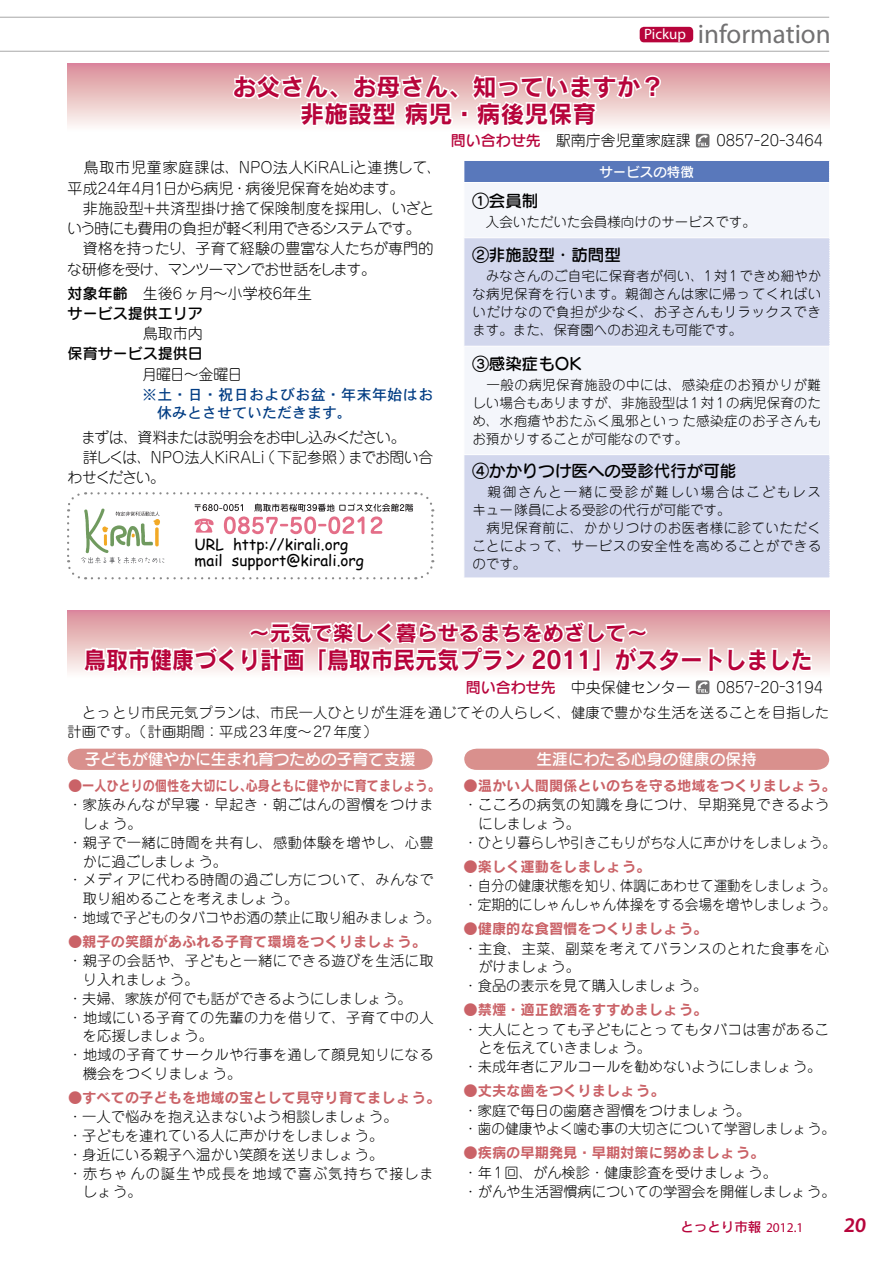
<style>
.page{position:relative;width:893px;height:1263px;background:#fff}
.page>*{position:absolute;margin:0;border:0;box-sizing:border-box;transform-origin:0 0}
.t1{font:27px "Myriad Pro";color:#727172}
.t2{font:24px "Rodin Pro B";color:#b7043b;scale:.92 1}
.t3{font:24px/27px "Rodin Pro B";color:#b7043b;text-align:center}
.t4{font:21px "Rodin Pro B";color:#b7043b}
.t5{font:600 21px "Myriad Pro";color:#b7043b}
.t6{font:16.5px "Seurat CID DB";color:#000}
.t7{font:15.75px "Seurat CID DB";color:#fff}
.t8{font:15.3px "Comic Sans MS";color:#000}
.t9{font:300 15px/20.2px "Jun 101 Pro";color:#000}
.t10{font:15px/18.8px "DFHS Gothic Std W5";letter-spacing:.015em;color:#003c83}
.t11{font:300 15px/20.2px "Jun 101 Pro";letter-spacing:-.04em;color:#000}
.t12{font:15px "Seurat CID DB";color:#000}
.t13{font:15px "Seurat Pro DB";color:#b7043b}
.t14{font:15px "Myriad Pro";color:#fff}
.t15{font:300 14.25px/18.8px "Jun 101 Pro";color:#000}
.t16{font:14.25px "Rodin CID B";color:#ca6267}
.t17{font:300 14.25px "Jun 101 Pro";letter-spacing:.03em;color:#000}
.t18{font:300 14.25px "Jun 101 Pro";letter-spacing:.025em;color:#000}
.t19{font:300 14.25px "Jun 101 Pro";letter-spacing:.065em;color:#000}
.t20{font:300 14.25px "Jun 101 Pro";color:#000;scale:.94 1}
.t21{font:14.25px "Rodin CID B";color:#ca6267;scale:.85 1}
.t22{font:300 13.5px/18px "Jun 101 Pro";letter-spacing:.03em;color:#000;text-align:justify}
.t23{font:300 13.5px "Jun 101 Pro";color:#000}
.t24{font:13.5px "Rodin CID DB";color:#b7043b}
.t25{font:13.5px "Seurat CID DB";color:#fff}
.s1{font-family:"Seurat CID DB";font-weight:400}
.s2{font-family:"Myriad Pro"}
</style>
<div class="page">
<div style="left:640px;top:27px;width:53px;height:15px;background:#b7043b;border-radius:4px"></div>
<hr style="left:0;top:17px;width:829px;height:1px;background:#000">
<hr style="left:0;top:51px;width:829px;height:1px;background:#000">
<div style="left:68px;top:749px;width:365px;height:21px;background:#d9908d"></div>
<div style="left:464px;top:749px;width:365px;height:21px;background:#d9908d"></div>
<div style="left:68px;top:64px;width:761px;height:68px;background:linear-gradient(to bottom,#da8d96,#fefef9)"></div>
<svg style="left:231px;top:50px;width:231px;height:82px"></svg>
<div style="left:461px;top:110px;width:7px;height:8px;border:3px solid #fff"></div>
<svg style="left:470px;top:63px;width:192px;height:69px"></svg>
<svg style="left:696px;top:134px;width:13px;height:13px"></svg>
<div style="left:464px;top:160px;width:366px;height:22px;background:#5978bb"></div>
<div style="left:465px;top:183px;width:364px;height:54px;background:#f4f6fb"></div>
<svg style="left:464px;top:238px;width:365px;height:340px;fill:#d2d7ed"></svg>
<hr style="left:463px;top:160px;width:367px;height:1px;background:#fff">
<hr style="left:463px;top:346px;width:367px;height:1px;background:#fff">
<hr style="left:463px;top:454px;width:367px;height:1px;background:#fff">
<svg style="left:829px;top:161px;width:1px;height:416px"></svg>
<svg style="left:67px;top:436px;width:747px;height:258px"></svg>
<div style="left:0;top:0;width:42px;height:42px;background:#fff"></div>
<p class="t14" style="left:644px;top:25px;width:43px">Pickup</p>
<h1 class="t1" style="left:698px;top:17px;width:135px">information</h1>
<h2 class="t3" style="left:232px;top:72px;width:434px">お父さん、お母さん、知っていますか?非施設型病児・病後児保育</h2>
<p class="t13" style="left:451px;top:130px;width:91px">問い合わせ先</p>
<p class="t9" style="left:556px;top:129px;width:136px">駅南庁舎児童家庭課</p>
<p class="t9" style="left:716px;top:129px;width:108px">0857-20-3464</p>
<p class="t9" style="left:67px;top:156px;width:376px">　鳥取市児童家庭課は、NPO法人KiRALiと連携して、平成24年月4 1日から病児・病後児保育を始めます。<br>　非施設型+共済型掛け捨て保険制度を採用し、いざという時にも費用の負担が軽く利用できるシステムです。<br>　資格を持ったり、子育て経験の豊富な人たちが専門的な研修を受け、マンツーマンでお世話をします。</p>
<p class="t9" style="left:68px;top:281px;width:246px"><span class="s1">対象年齢</span>　生後6 ヶ月〜小学校6年生</p>
<p class="t12" style="left:68px;top:303px;width:136px">サービス提供エリア</p>
<p class="t9" style="left:143px;top:321px;width:61px">鳥取市内</p>
<p class="t12" style="left:68px;top:344px;width:136px">保育サービス提供日</p>
<p class="t9" style="left:142px;top:362px;width:102px">月曜日〜金曜日</p>
<p class="t10" style="left:142px;top:384px;width:293px">※土・日・祝日およびお盆・年末年始はお　休みとさせていただきます。</p>
<p class="t11" style="left:348px;top:425px;width:87px;text-indent:-280px">　まずは、資料または説明会をお申し込みください。<br>までお問い合</p>
<p class="t9" style="left:260px;top:445px;width:95px">（下記参照）</p>
<p class="t9" style="left:68px;top:445px;width:199px">　詳しくは、NPO法人KiRALiわせください。</p>
<p class="t8" style="left:195px;top:533px;width:31px">URL</p>
<p class="t8" style="left:195px;top:549px;width:30px">mail</p>
<p class="t8" style="left:233px;top:533px;width:117px">http://kirali.org</p>
<p class="t8" style="left:232px;top:549px;width:134px">support@kirali.org</p>
<p class="t25" style="left:599px;top:162px;width:96px">サービスの特徴</p>
<p class="t6" style="left:472px;top:189px;width:67px">①会員制</p>
<p class="t23" style="left:472px;top:211px;width:285px">　入会いただいた会員様向けのサービスです。</p>
<p class="t6" style="left:472px;top:244px;width:150px">②非施設型・訪問型</p>
<p class="t22" style="left:472px;top:266px;width:350px">　みなさんのご自宅に保育者が伺い、1対1できめ細やかな病児保育を行います。親御さんは家に帰ってくればいいだけなので負担が少なく、お子さんもリラックスできます。また、保育園へのお迎えも可能です。</p>
<p class="t6" style="left:472px;top:353px;width:110px">③感染症もOK</p>
<p class="t22" style="left:472px;top:374px;width:350px">　一般の病児保育施設の中には、感染症のお預かりが難しい場合もありますが、非施設型は1対1の病児保育のため、水疱瘡やおたふく風邪といった感染症のお子さんもお預かりすることが可能なのです。</p>
<p class="t6" style="left:472px;top:460px;width:265px">④かかりつけ医への受診代行が可能</p>
<p class="t22" style="left:472px;top:481px;width:350px;text-align:left">　親御さんと一緒に受診が難しい場合はこどもレスキュー隊員による受診の代行が可能です。<br>　病児保育前に、かかりつけのお医者様に診ていただくことによって、サービスの安全性を高めることができるのです。</p>
<h3 class="t4" style="left:249px;top:618px;width:401px">〜元気で楽しく暮らせるまちをめざして〜</h3>
<h2 class="t2" style="left:84px;top:643px;width:794px">鳥取市健康づくり計画「鳥取市民元気プラン 2011」がスタートしました</h2>
<p class="t13" style="left:466px;top:677px;width:91px">問い合わせ先</p>
<p class="t9" style="left:571px;top:675px;width:121px">中央保健センター</p>
<p class="t9" style="left:716px;top:675px;width:108px">0857-20-3194</p>
<p class="t15" style="left:68px;top:701px;width:763px">　とっとり市民元気プランは、市民一人ひとりが生涯を通じてその人らしく、健康で豊かな生活を送ることを目指した計画です。（計画期間：平成23年度〜27年度(</p>
<p class="t7" style="left:536px;top:749px;width:222px">生涯にわたる心身の健康の保持</p>
<p class="t7" style="left:85px;top:749px;width:332px">子どもが健やかに生まれ育つための子育て支援</p>
<p class="t16" style="left:68px;top:776px;width:373px">●一人ひとりの個性を大切にし心身ともに健やかに育てましょう。</p>
<p class="t16" style="left:463px;top:776px;width:374px">●温かい人間関係といのちを守る地域をつくりましょう。</p>
<p class="t17" style="left:463px;top:793px;width:367px">・こころの病気の知識を身につけ、早期発見できるよう</p>
<p class="t15" style="left:478px;top:812px;width:103px">にしましょう。</p>
<p class="t15" style="left:463px;top:831px;width:374px">・ひとり暮らしや引きこもりがちな人に声かけをしましょう。</p>
<p class="t16" style="left:463px;top:857px;width:189px">●楽しく運動をしましょう。</p>
<p class="t20" style="left:620px;top:874px;width:231px">体調にあわせて運動をしましょう。</p>
<p class="t21" style="left:240px;top:776px;width:16px">、</p>
<p class="t17" style="left:68px;top:793px;width:367px">・家族みんなが早寝・早起き・朝ごはんの習慣をつけま</p>
<p class="t15" style="left:83px;top:812px;width:60px">しょう。</p>
<p class="t17" style="left:68px;top:831px;width:367px">・親子で一緒に時間を共有し、感動体験を増やし、心豊</p>
<p class="t15" style="left:83px;top:850px;width:146px">かに過ごしましょう。</p>
<p class="t17" style="left:68px;top:868px;width:367px">・メディアに代わる時間の過ごし方について、みんなで</p>
<p class="t15" style="left:83px;top:887px;width:217px">取り組めることを考えましょう。</p>
<p class="t15" style="left:68px;top:906px;width:373px">・地域で子どものタバコやお酒の禁止に取り組みましょう。</p>
<p class="t16" style="left:68px;top:932px;width:360px">●親子の笑顔があふれる子育て環境をつくりましょう。</p>
<p class="t17" style="left:68px;top:949px;width:367px">・親子の会話や、子どもと一緒にできる遊びを生活に取</p>
<p class="t15" style="left:83px;top:968px;width:117px">り入れましょう。</p>
<p class="t15" style="left:68px;top:987px;width:345px">・夫婦、家族が何でも話ができるようにしましょう。</p>
<p class="t17" style="left:68px;top:1006px;width:367px">・地域にいる子育ての先輩の力を借りて、子育て中の人</p>
<p class="t15" style="left:83px;top:1025px;width:132px">を応援しましょう。</p>
<p class="t18" style="left:68px;top:1043px;width:367px">・地域の子育てサークルや行事を通して顔見知りになる</p>
<p class="t15" style="left:83px;top:1062px;width:160px">機会をつくりましょう。</p>
<p class="t16" style="left:68px;top:1088px;width:374px">●すべての子どもを地域の宝として見守り育てましょう。</p>
<p class="t15" style="left:68px;top:1106px;width:331px">・一人で悩みを抱え込まないよう相談しましょう。</p>
<p class="t15" style="left:68px;top:1124px;width:317px">・子どもを連れている人に声かけをしましょう。</p>
<p class="t15" style="left:68px;top:1143px;width:317px">・身近にいる親子へ温かい笑顔を送りましょう。</p>
<p class="t19" style="left:68px;top:1162px;width:367px">・赤ちゃんの誕生や成長を地域で喜ぶ気持ちで接しま</p>
<p class="t15" style="left:83px;top:1181px;width:60px">しょう。</p>
<p class="t15" style="left:463px;top:875px;width:374px">・自分の健康状態を知り、<br>・定期的にしゃんしゃん体操をする会場を増やしましょう。</p>
<p class="t16" style="left:463px;top:919px;width:246px">●健康的な食習慣をつくりましょう。</p>
<p class="t17" style="left:463px;top:937px;width:367px">・主食、主菜、副菜を考えてバランスのとれた食事を心</p>
<p class="t15" style="left:478px;top:956px;width:103px">がけましょう。</p>
<p class="t15" style="left:463px;top:974px;width:246px">・食品の表示を見て購入しましょう。</p>
<p class="t16" style="left:463px;top:1000px;width:246px">●禁煙・適正飲酒をすすめましょう。</p>
<p class="t15" style="left:463px;top:1018px;width:367px">・大人にとっても子どもにとってもタバコは害があるこ</p>
<p class="t15" style="left:478px;top:1037px;width:174px">とを伝えていきましょう。</p>
<p class="t15" style="left:463px;top:1055px;width:360px">・未成年者にアルコールを勧めないようにしましょう。</p>
<p class="t16" style="left:463px;top:1081px;width:203px">●丈夫な歯をつくりましょう。</p>
<p class="t15" style="left:463px;top:1099px;width:373px">・家庭で毎日の歯磨き習慣をつけましょう。<br>・歯の健康やよく噛む事の大切さについて学習しましょう。</p>
<p class="t16" style="left:463px;top:1143px;width:303px">●疾病の早期発見・早期対策に努めましょう。</p>
<p class="t15" style="left:463px;top:1161px;width:374px">・年1回、がん検診・健康診査を受けましょう。<br>・がんや生活習慣病についての学習会を開催しましょう。</p>
<p class="t24" style="left:680px;top:1218px;width:125px">とっとり市報 <span class="s2">2012.1</span></p>
<h3 class="t5" style="left:844px;top:1211px;width:26px">20</h3>
</div>
